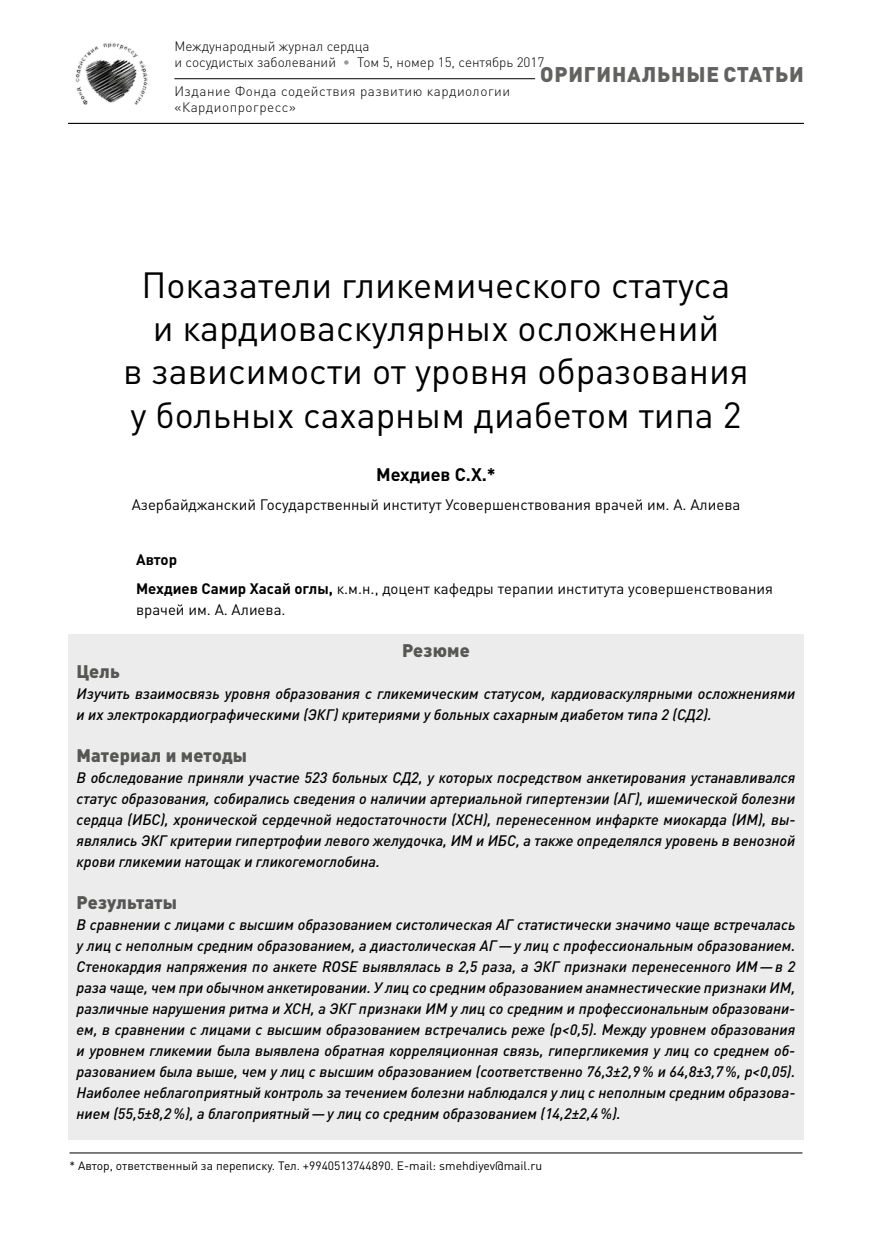
<style>
.page{position:relative;width:872px;height:1234px;background:#fff}
.page>*{position:absolute;margin:0;border:0;box-sizing:border-box;transform-origin:0 0}
.t1{font:36px/43.2px "DIN Pro";color:#000;text-align:center}
.t2{font:900 21px "DIN Pro";letter-spacing:.04em;color:#626261}
.t3{font:900 18px "DIN Pro";letter-spacing:.01em;color:#565655}
.t4{font:700 18px "DIN Pro";color:#000}
.t5{font:italic 500 15px/21px "DIN Pro";color:#000;text-align:justify}
.t6{font:15px/28.5px "DIN Pro";color:#000}
.t7{font:300 13.5px/16.2px "DIN Pro";color:#000}
.t8{font:300 13.5px/16.2px "DIN Pro";letter-spacing:.04em;color:#000}
.t9{font:12px "DIN Pro";color:#000}
.s1{color:#9a9a9a}
.s2{font-weight:700}
</style>
<div class="page">
<hr style="left:68px;top:123px;width:736px;height:1px;background:#000">
<img style="left:75px;top:43px;width:73px;height:62px">
<hr style="left:174px;top:78px;width:361px;height:1px;background:#000">
<div style="left:68px;top:634px;width:736px;height:31px;background:#ececec"></div>
<div style="left:68px;top:655px;width:736px;height:31px;background:#ececec"></div>
<div style="left:68px;top:678px;width:736px;height:62px;background:#ececec"></div>
<div style="left:68px;top:739px;width:736px;height:31px;background:#ececec"></div>
<div style="left:68px;top:762px;width:736px;height:125px;background:#ececec"></div>
<div style="left:68px;top:886px;width:736px;height:31px;background:#ececec"></div>
<div style="left:68px;top:909px;width:736px;height:230px;background:#ececec"></div>
<hr style="left:69px;top:1152px;width:733px;height:1px;background:#000">
<p class="t7" style="left:174px;top:37px;width:371px">Международный журнал сердца<br>и сосудистых заболеваний <span class="s1">•</span> Том 5, номер 15, сентябрь 2017</p>
<p class="t8" style="left:174px;top:82px;width:337px">Издание Фонда содействия развитию кардиологии «Кардиопрогресс»</p>
<h2 class="t2" style="left:540px;top:57px;width:265px">ОРИГИНАЛЬНЫЕ СТАТЬИ</h2>
<h1 class="t1" style="left:123px;top:259px;width:627px">Показатели гликемического статуса<br>и кардиоваскулярных осложнений<br>в зависимости от уровня образования у больных сахарным диабетом типа 2</h1>
<p class="t4" style="left:376px;top:459px;width:121px">Мехдиев С.Х.*</p>
<p class="t6" style="left:132px;top:488px;width:610px">Азербайджанский Государственный институт Усовершенствования врачей им. А. Алиева</p>
<p class="t6" style="left:136px;top:544px;width:638px"><span class="s2">Автор<br>Мехдиев Самир Хасай оглы,</span> к.м.н., доцент кафедры терапии института усовершенствования</p>
<p class="t6" style="left:136px;top:593px;width:151px">врачей им. А. Алиева.</p>
<p class="t3" style="left:402px;top:634px;width:69px">Резюме</p>
<p class="t3" style="left:77px;top:655px;width:45px">Цель</p>
<p class="t5" style="left:77px;top:681px;width:720px">Изучить взаимосвязь уровня образования с гликемическим статусом, кардиоваскулярными осложнениями и их электрокардиографическими (ЭКГ) критериями у больных сахарным диабетом типа 2 (СД2).</p>
<p class="t3" style="left:77px;top:739px;width:172px">Материал и методы</p>
<p class="t5" style="left:77px;top:765px;width:720px">В обследование приняли участие 523 больных СД2, у которых посредством анкетирования устанавливался статус образования, собирались сведения о наличии артериальной гипертензии (АГ), ишемической болезни сердца (ИБС), хронической сердечной недостаточности (ХСН), перенесенном инфаркте миокарда (ИМ), вы&shy;являлись ЭКГ критерии гипертрофии левого желудочка, ИМ и ИБС, а также определялся уровень в венозной крови гликемии натощак и гликогемоглобина.</p>
<p class="t3" style="left:77px;top:886px;width:102px">Результаты</p>
<p class="t5" style="left:77px;top:912px;width:720px">В сравнении с лицами с высшим образованием систолическая АГ статистически значимо чаще встречалась у лиц с неполным средним образованием, а диастолическая АГ— у лиц с профессиональным образованием.<br>Стенокардия напряжения по анкете ROSE выявлялась в 2,5 раза, а ЭКГ признаки перенесенного ИМ— в 2 раза чаще, чем при обычном анкетировании. У лиц со средним образованием анамнестические признаки ИМ, различные нарушения ритма и ХСН, а ЭКГ признаки ИМ у лиц со средним и профессиональным образовани&shy;ем, в сравнении с лицами с высшим образованием встречались реже (p&lt;0,5). Между уровнем образования и уровнем гликемии была выявлена обратная корреляционная связь, гипергликемия у лиц со среднем об&shy;разованием была выше, чем у лиц с высшим образованием (соответственно 76,3±2,9% и 64,8±3,7%, p&lt;0,05).<br>Наиболее неблагоприятный контроль за течением болезни наблюдался у лиц с неполным средним образова&shy;нием (55,5±8,2%), а благоприятный— у лиц со средним образованием (14,2±2,4%).</p>
<p class="t9" style="left:69px;top:1156px;width:474px">* Автор, ответственный за переписку. Тел. +9940513744890. Е-mail: smehdiyev@mail.ru</p>
</div>
